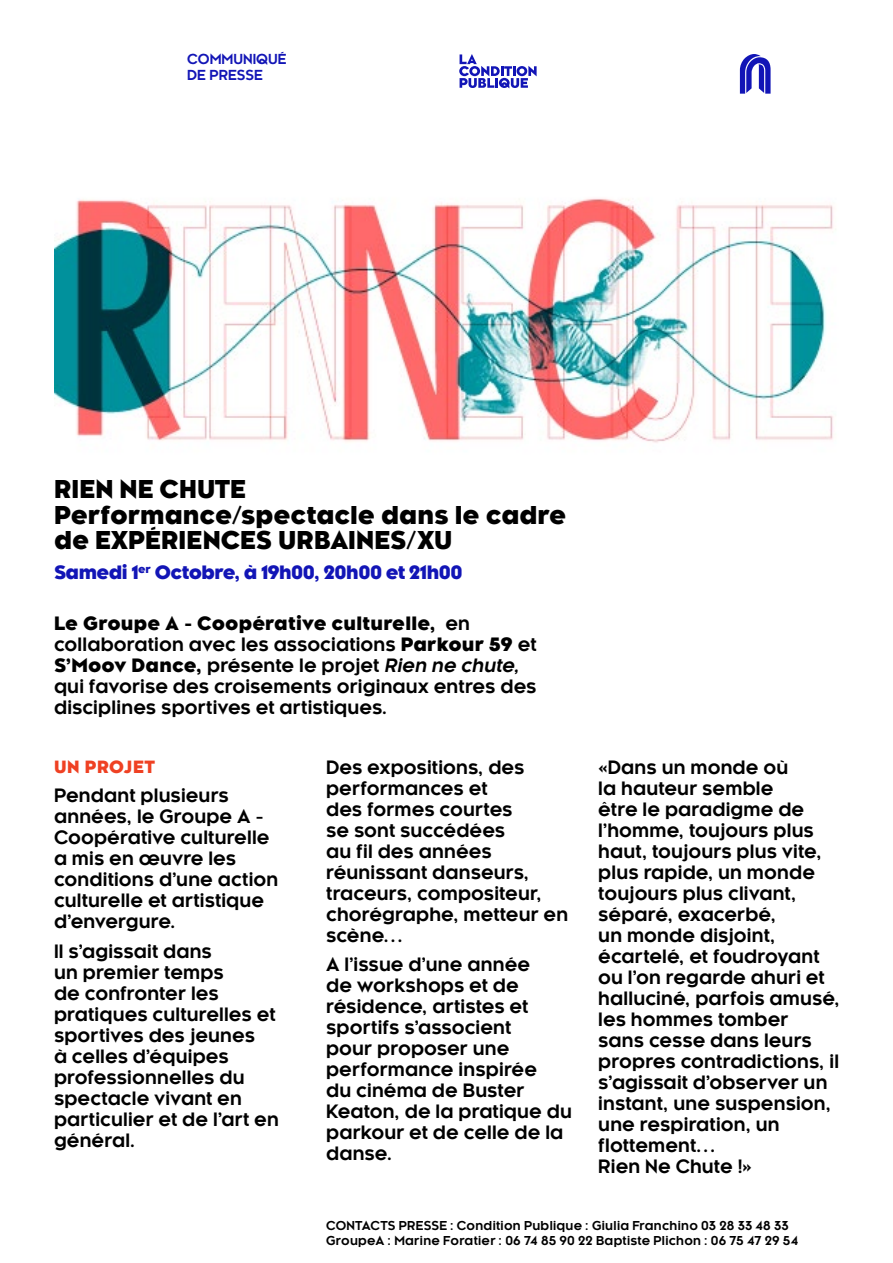
<style>
.page{position:relative;width:893px;height:1263px;background:#fff}
.page>*{position:absolute;margin:0;border:0;box-sizing:border-box;transform-origin:0 0}
.t1{font:800 24px/25.5px "Kessel 105";letter-spacing:-.005em;color:#000}
.t2{font:700 18px/21px "Kessel 105";letter-spacing:.005em;color:#000}
.t3{font:800 18px "Kessel 105";letter-spacing:-.03em;color:#1215b6}
.t4{font:800 16.5px "Kessel 105";letter-spacing:.025em;color:#ef4123}
.t5{font:700 13.5px/16.2px "Kessel 105";color:#1215b6}
.t6{font:700 12px/14.4px "Kessel 105";letter-spacing:.02em;color:#000}
.s1{font-weight:800}
.s2{font-style:italic}
</style>
<div class="page">
<svg style="left:740px;top:54px;width:31px;height:40px"></svg>
<svg style="left:459px;top:54px;width:78px;height:34px"></svg>
<img style="left:54px;top:198px;width:779px;height:245px">
<p class="t5" style="left:187px;top:51px;width:101px">COMMUNIQUÉ<br>DE PRESSE</p>
<h1 class="t1" style="left:54px;top:478px;width:514px">RIEN NE CHUTE<br>Performance/spectacle dans le cadre de EXPÉRIENCES URBAINES/XU</h1>
<p class="t3" style="left:54px;top:562px;width:410px">Samedi 1<sup>er</sup> Octobre, à 19h00, 20h00 et 21h00</p>
<p class="t2" style="left:54px;top:613px;width:484px"><span class="s1">Le Groupe A - Coopérative culturelle,</span> en collaboration avec les associations <span class="s1">Parkour 59</span> et <span class="s1">S’Moov Dance,</span> présente le projet <span class="s2">Rien ne chute, </span>qui favorise des croisements originaux entres des disciplines sportives et artistiques.</p>
<p class="t4" style="left:54px;top:757px;width:103px">UN PROJET</p>
<p class="t2" style="left:54px;top:785px;width:226px">Pendant plusieurs années, le Groupe A -<br>Coopérative culturelle a mis en œuvre les conditions d’une action culturelle et artistique d’envergure.</p>
<p class="t2" style="left:54px;top:941px;width:226px">Il s’agissait dans<br>un premier temps<br>de confronter les pratiques culturelles et sportives des jeunes<br>à celles d’équipes professionnelles du spectacle vivant en particulier et de l’art en général.</p>
<p class="t2" style="left:326px;top:757px;width:244px">Des expositions, des performances et<br>des formes courtes<br>se sont succédées<br>au fil des années réunissant danseurs, traceurs, compositeur, chorégraphe, metteur en scène…</p>
<p class="t2" style="left:326px;top:954px;width:247px">A l’issue d’une année<br>de workshops et de résidence, artistes et sportifs s’associent<br>pour proposer une performance inspirée<br>du cinéma de Buster<br>Keaton, de la pratique du parkour et de celle de la danse.</p>
<p class="t2" style="left:598px;top:757px;width:243px">«Dans un monde où<br>la hauteur semble<br>être le paradigme de l’homme, toujours plus haut, toujours plus vite, plus rapide, un monde toujours plus clivant, séparé, exacerbé,<br>un monde disjoint, écartelé, et foudroyant ou l’on regarde ahuri et halluciné, parfois amusé, les hommes tomber<br>sans cesse dans leurs propres contradictions, il s’agissait d’observer un instant, une suspension, une respiration, un flottement…<br>Rien Ne Chute !»</p>
<p class="t6" style="left:326px;top:1219px;width:473px">CONTACTS PRESSE : Condition Publique : Giulia Franchino 03 28 33 48 33<br>GroupeA : Marine Foratier : 06 74 85 90 22 Baptiste Plichon : 06 75 47 29 54</p>
</div>
